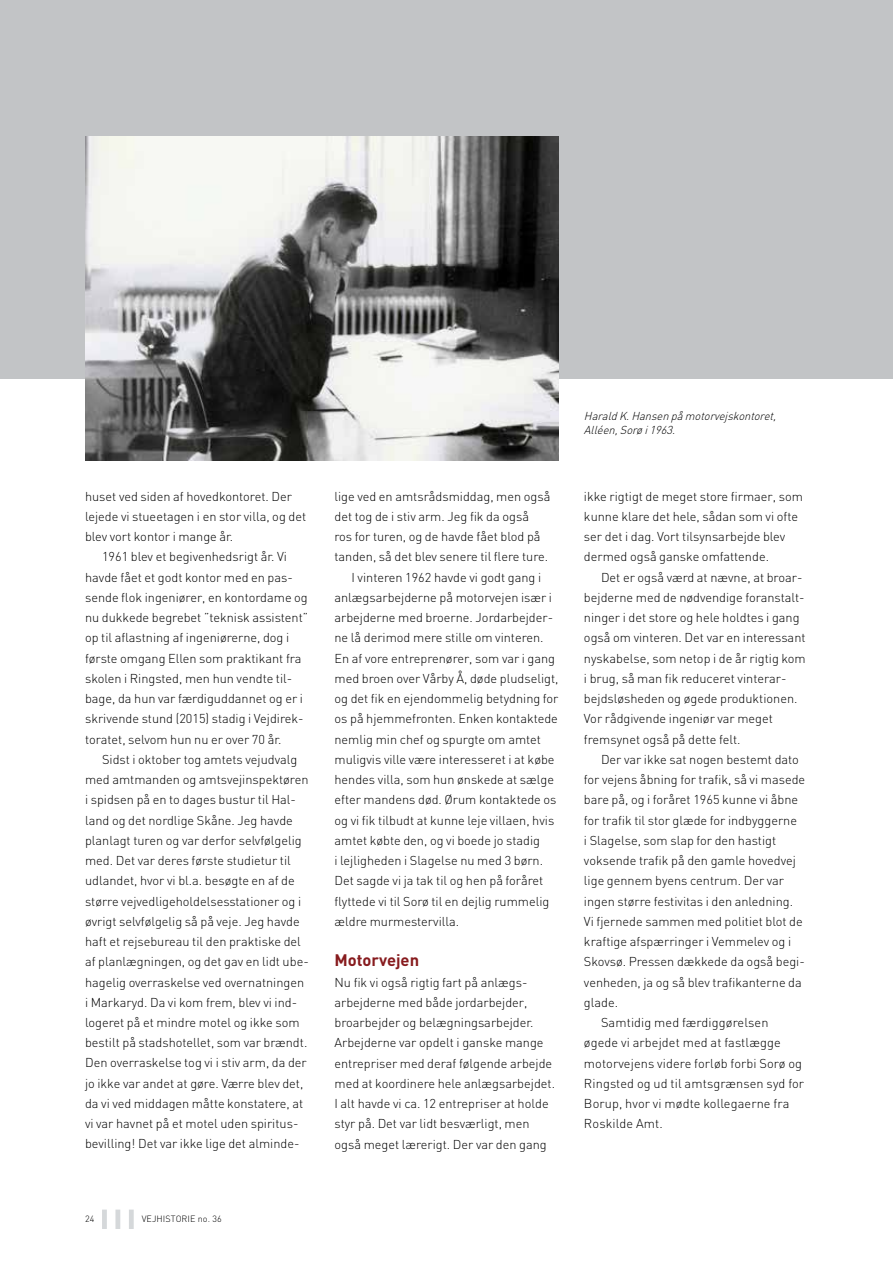
<style>
.page{position:relative;width:893px;height:1263px;background:#fff}
.page>*{position:absolute;margin:0;border:0;box-sizing:border-box;transform-origin:0 0}
.t1{font:700 16.5px "DIN";color:#871b1e}
.t2{font:300 12.75px/20.2px "DIN";color:#000}
.t3{font:italic 300 11.4px/14.9px "DIN";color:#000}
.t4{font:300 9px "DIN";letter-spacing:.01em;color:#000}
</style>
<div class="page">
<div style="left:0;top:0;width:893px;height:379px;background:#c2c4c6"></div>
<img style="left:85px;top:136px;width:473px;height:324px">
<div style="left:102px;top:1209px;width:5px;height:20px;background:#d5d8da"></div>
<div style="left:129px;top:1209px;width:5px;height:20px;background:#d5d8da"></div>
<div style="left:115px;top:1209px;width:5px;height:20px;background:#d5d8da"></div>
<p class="t2" style="left:85px;top:486px;width:223px">huset ved siden af hovedkontoret. Der lejede vi stueetagen i en stor villa, og det blev vort kontor i mange år.</p>
<p class="t2" style="left:85px;top:546px;width:225px;text-indent:17px">1961 blev et begivenhedsrigt år. Vi havde fået et godt kontor med en pas&shy;sende flok ingeniører, en kontordame og nu dukkede begrebet ”teknisk assistent” op til aflastning af ingeniørerne, dog i første omgang Ellen som praktikant fra skolen i Ringsted, men hun vendte til&shy;bage, da hun var færdiguddannet og er i skrivende stund (2015) stadig i Vejdirek&shy;toratet, selvom hun nu er over 70 år.</p>
<p class="t2" style="left:85px;top:749px;width:225px;text-indent:17px">Sidst i oktober tog amtets vejudvalg med amtmanden og amtsvejinspektøren i spidsen på en to dages bustur til Hal&shy;land og det nordlige Skåne. Jeg havde planlagt turen og var derfor selvfølgelig med. Det var deres første studietur til udlandet, hvor vi bl.a. besøgte en af de større vejvedligeholdelsesstationer og i øvrigt selvfølgelig så på veje. Jeg havde haft et rejsebureau til den praktiske del af planlægningen, og det gav en lidt ube&shy;hagelig overraskelse ved overnatningen i Markaryd. Da vi kom frem, blev vi ind&shy;logeret på et mindre motel og ikke som bestilt på stadshotellet, som var brændt.<br>Den overraskelse tog vi i stiv arm, da der jo ikke var andet at gøre. Værre blev det, da vi ved middagen måtte konstatere, at vi var havnet på et motel uden spiritus&shy;bevilling! Det var ikke lige det alminde-</p>
<p class="t4" style="left:85px;top:1213px;width:11px">24</p>
<p class="t4" style="left:142px;top:1213px;width:81px">VEJHISTORIE no. 36</p>
<p class="t2" style="left:334px;top:486px;width:217px">lige ved en amtsrådsmiddag, men også</p>
<p class="t2" style="left:334px;top:506px;width:196px">det tog de i stiv arm. Jeg fik da også</p>
<p class="t2" style="left:334px;top:526px;width:208px">ros for turen, og de havde fået blod på</p>
<p class="t2" style="left:334px;top:546px;width:215px">tanden, så det blev senere til flere ture.</p>
<p class="t2" style="left:351px;top:567px;width:191px">I vinteren 1962 havde vi godt gang i</p>
<p class="t2" style="left:334px;top:587px;width:219px">anlægsarbejderne på motorvejen især i</p>
<p class="t2" style="left:334px;top:607px;width:220px">arbejderne med broerne. Jordarbejder-</p>
<p class="t2" style="left:334px;top:627px;width:211px">ne lå derimod mere stille om vinteren.</p>
<p class="t2" style="left:334px;top:648px;width:222px">En af vore entreprenører, som var i gang</p>
<p class="t2" style="left:334px;top:668px;width:225px">med broen over Vårby Å, døde pludseligt,</p>
<p class="t2" style="left:334px;top:688px;width:225px">og det fik en ejendommelig betydning for</p>
<p class="t2" style="left:334px;top:708px;width:225px">os på hjemmefronten. Enken kontaktede</p>
<p class="t2" style="left:334px;top:729px;width:208px">nemlig min chef og spurgte om amtet</p>
<p class="t2" style="left:334px;top:749px;width:222px">muligvis ville være interesseret i at købe</p>
<p class="t2" style="left:334px;top:769px;width:221px">hendes villa, som hun ønskede at sælge</p>
<p class="t2" style="left:334px;top:789px;width:224px">efter mandens død. Ørum kontaktede os</p>
<p class="t2" style="left:334px;top:810px;width:221px">og vi fik tilbudt at kunne leje villaen, hvis</p>
<p class="t2" style="left:334px;top:830px;width:207px">amtet købte den, og vi boede jo stadig</p>
<p class="t2" style="left:334px;top:850px;width:210px">i lejligheden i Slagelse nu med 3 børn.</p>
<p class="t2" style="left:334px;top:870px;width:210px">Det sagde vi ja tak til og hen på foråret</p>
<p class="t2" style="left:334px;top:891px;width:216px">flyttede vi til Sorø til en dejlig rummelig</p>
<p class="t2" style="left:334px;top:911px;width:126px">ældre murmestervilla.</p>
<p class="t1" style="left:334px;top:950px;width:86px">Motorvejen</p>
<p class="t2" style="left:334px;top:972px;width:222px">Nu fik vi også rigtig fart på anlægs&shy;arbejderne med både jordarbejder, broarbejder og belægningsarbejder.<br>Arbejderne var opdelt i ganske mange entrepriser med deraf følgende arbejde med at koordinere hele anlægsarbejdet.<br>I alt havde vi ca. 12 entrepriser at holde styr på. Det var lidt besværligt, men også meget lærerigt. Der var den gang</p>
<p class="t3" style="left:584px;top:408px;width:197px">HaraldK.Hansenpåmotorvejskontoret,<br>Alléen,Sorøi1963.</p>
<p class="t2" style="left:584px;top:486px;width:220px">ikke rigtigt de meget store firmaer, som kunne klare det hele, sådan som vi ofte ser det i dag. Vort tilsynsarbejde blev dermed også ganske omfattende.</p>
<p class="t2" style="left:584px;top:567px;width:223px;text-indent:17px">Det er også værd at nævne, at broar&shy;bejderne med de nødvendige foranstalt&shy;ninger i det store og hele holdtes i gang også om vinteren. Det var en interessant nyskabelse, som netop i de år rigtig kom i brug, så man fik reduceret vinterar&shy;bejdsløsheden og øgede produktionen.<br>Vor rådgivende ingeniør var meget fremsynet også på dette felt.</p>
<p class="t2" style="left:601px;top:749px;width:199px">Der var ikke sat nogen bestemt dato</p>
<p class="t2" style="left:584px;top:769px;width:223px">for vejens åbning for trafik, så vi masede</p>
<p class="t2" style="left:584px;top:789px;width:216px">bare på, og i foråret 1965 kunne vi åbne</p>
<p class="t2" style="left:584px;top:810px;width:215px">for trafik til stor glæde for indbyggerne</p>
<p class="t2" style="left:584px;top:830px;width:194px">i Slagelse, som slap for den hastigt</p>
<p class="t2" style="left:584px;top:850px;width:213px">voksende trafik på den gamle hovedvej</p>
<p class="t2" style="left:584px;top:870px;width:202px">lige gennem byens centrum. Der var</p>
<p class="t2" style="left:584px;top:891px;width:211px">ingen større festivitas i den anledning.</p>
<p class="t2" style="left:584px;top:911px;width:220px">Vi fjernede sammen med politiet blot de</p>
<p class="t2" style="left:584px;top:931px;width:209px">kraftige afspærringer i Vemmelev og i</p>
<p class="t2" style="left:584px;top:951px;width:222px">Skovsø. Pressen dækkede da også begi-</p>
<p class="t2" style="left:584px;top:972px;width:219px">venheden, ja og så blev trafikanterne da</p>
<p class="t2" style="left:584px;top:992px;width:36px">glade.</p>
<p class="t2" style="left:601px;top:1012px;width:169px">Samtidig med færdiggørelsen</p>
<p class="t2" style="left:584px;top:1032px;width:198px">øgede vi arbejdet med at fastlægge</p>
<p class="t2" style="left:584px;top:1053px;width:220px">motorvejens videre forløb forbi Sorø og</p>
<p class="t2" style="left:584px;top:1073px;width:222px">Ringsted og ud til amtsgrænsen syd for</p>
<p class="t2" style="left:584px;top:1093px;width:207px">Borup, hvor vi mødte kollegaerne fra</p>
<p class="t2" style="left:584px;top:1113px;width:80px">Roskilde Amt.</p>
</div>
